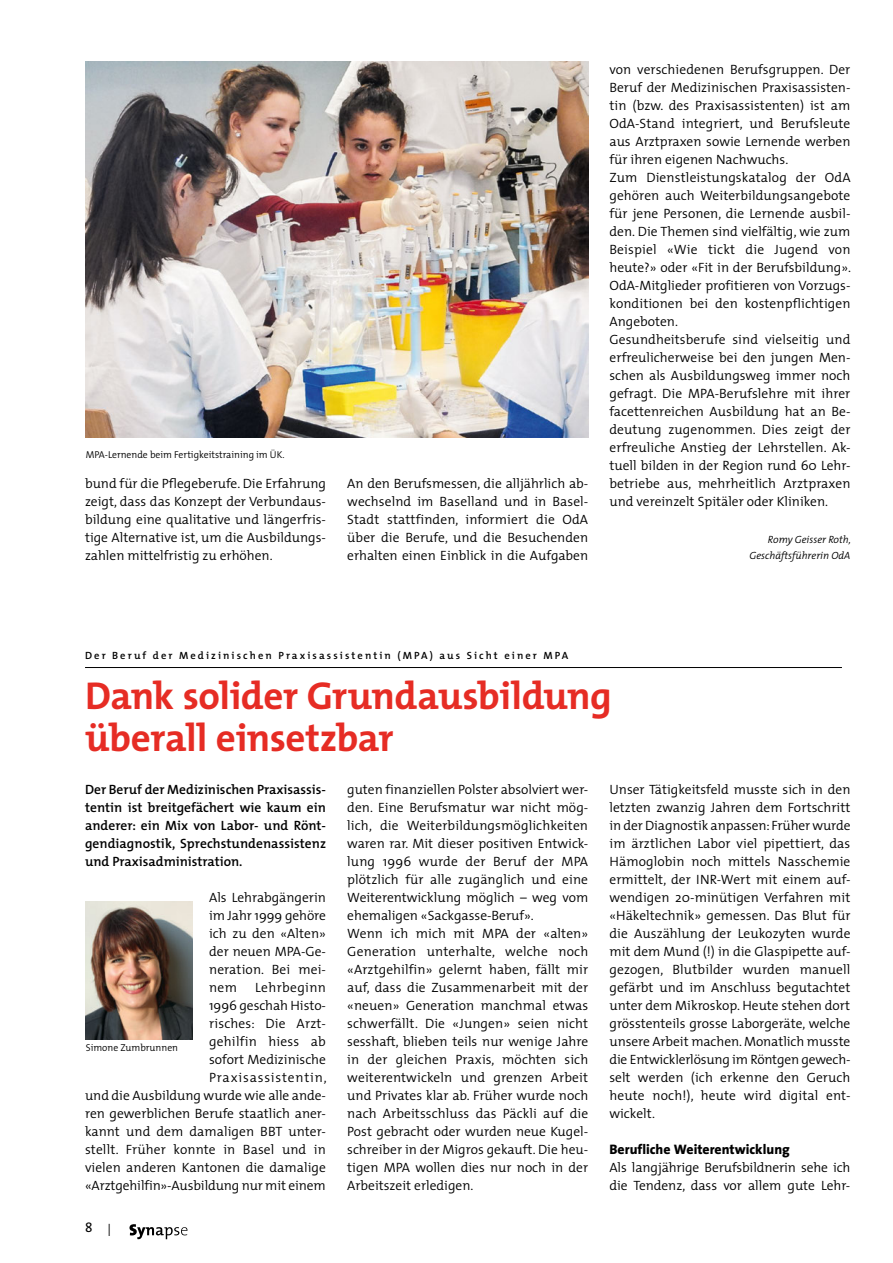
<style>
.page{position:relative;width:893px;height:1263px;background:#fff}
.page>*{position:absolute;margin:0;border:0;box-sizing:border-box;transform-origin:0 0}
._01_Titel{font:700 39px/42px "The Mix";letter-spacing:-.01em;color:#e62c24}
._02_Untertitel{font:800 13.8px "The Sans";color:#000}
._05_Fliesstext{font:300 13.5px/18px "The Mix";color:#000;text-align:justify}
._03_Lead{font:600 13.5px/18px "The Mix";color:#000;text-align:justify}
.t1{font:13.5px "The Sans";color:#000}
.Koepfli_front{font:600 10.5px "The Mix";letter-spacing:.2em;color:#000}
._08_Autor{font:italic 300 10.5px/16.2px "The Mix";color:#000;text-align:right}
._09_Bildlegende{font:300 10.05px "The Mix";color:#000}
.s1{font-size:18px}
</style>
<div class="page">
<svg style="left:129px;top:1224px;width:58px;height:15px"></svg>
<hr style="left:85px;top:667px;width:757px;height:1px;background:#000">
<img style="left:86px;top:901px;width:106px;height:139px">
<img style="left:86px;top:62px;width:502px;height:375px">
<p class="_09_Bildlegende" style="left:86px;top:446px;width:200px">MPA-Lernende beim Fertigkeitstraining im ÜK.</p>
<p class="_05_Fliesstext" style="left:85px;top:474px;width:242px">bund für die Pflegeberufe. Die Erfahrung zeigt, dass das Konzept der Verbundaus&shy;bildung eine qualitative und längerfris&shy;tige Alternative ist, um die Ausbildungs&shy;zahlen mittelfristig zu erhöhen.</p>
<p class="_05_Fliesstext" style="left:347px;top:474px;width:242px">An den Berufsmessen, die alljährlich ab&shy;wechselnd im Baselland und in Basel-Stadt stattfinden, informiert die OdA über die Berufe, und die Besuchenden erhalten einen Einblick in die Aufgaben</p>
<p class="_05_Fliesstext" style="left:609px;top:60px;width:242px">von verschiedenen Berufsgruppen. Der Beruf der Medizinischen Praxisassisten&shy;tin (bzw. des Praxisassistenten) ist am OdA-Stand integriert, und Berufsleute aus Arztpraxen sowie Lernende werben für ihren eigenen Nachwuchs.</p>
<p class="_05_Fliesstext" style="left:609px;top:168px;width:243px">Zum Dienstleistungskatalog der OdA gehören auch Weiterbildungsangebote für jene Personen, die Lernende ausbil&shy;den. Die Themen sind vielfältig, wie zum Beispiel «Wie tickt die Jugend von heute?» oder «Fit in der Berufsbildung».<br>OdA-Mitglieder profitieren von Vorzugs&shy;konditionen bei den kostenpflichtigen Angeboten.</p>
<p class="_05_Fliesstext" style="left:609px;top:330px;width:243px">Gesundheitsberufe sind vielseitig und erfreulicherweise bei den jungen Men&shy;schen als Ausbildungsweg immer noch gefragt. Die MPA-Berufslehre mit ihrer facettenreichen Ausbildung hat an Be&shy;deutung zugenommen. Dies zeigt der erfreuliche Anstieg der Lehrstellen. Ak&shy;tuell bilden in der Region rund 60 Lehr&shy;betriebe aus, mehrheitlich Arztpraxen und vereinzelt Spitäler oder Kliniken.</p>
<p class="_08_Autor" style="left:749px;top:531px;width:103px">Romy Geisser Roth,<br>Geschäftsführerin OdA</p>
<p class="Koepfli_front" style="left:85px;top:646px;width:485px">Der Beruf der Medizinischen Praxisassistentin (MPA) aus Sicht einer MPA</p>
<p class="_01_Titel" style="left:85px;top:674px;width:528px">Dank solider Grundausbildung überall einsetzbar</p>
<p class="_03_Lead" style="left:85px;top:780px;width:243px">Der Beruf der Medizinischen Praxisassis&shy;tentin ist breitgefächert wie kaum ein anderer: ein Mix von Labor- und Rönt&shy;gendiagnostik, Sprechstundenassistenz und Praxisadministration.</p>
<p class="_05_Fliesstext" style="left:209px;top:888px;width:118px">Als Lehrabgängerin im Jahr 1999 gehöre ich zu den «Alten» der neuen MPA-Ge&shy;neration. Bei mei&shy;nem</p>
<p class="_05_Fliesstext" style="left:347px;top:780px;width:242px">guten finanziellen Polster absolviert wer&shy;den. Eine Berufsmatur war nicht mög&shy;lich, die Weiterbildungsmöglichkeiten waren rar. Mit dieser positiven Entwick&shy;lung 1996 wurde der Beruf der MPA plötzlich für alle zugänglich und eine Weiterentwicklung möglich – weg vom ehemaligen «Sackgasse-Beruf».</p>
<p class="_05_Fliesstext" style="left:347px;top:924px;width:243px">Wenn ich mich mit MPA der «alten» Generation unterhalte, welche noch «Arztgehilfin» gelernt haben, fällt mir auf, dass die Zusammenarbeit mit der «neuen» Generation manchmal etwas schwerfällt. Die «Jungen» seien nicht sesshaft, blieben teils nur wenige Jahre in der gleichen Praxis, möchten sich weiterentwickeln und grenzen Arbeit und Privates klar ab. Früher wurde noch nach Arbeitsschluss das Päckli auf die Post gebracht oder wurden neue Kugel&shy;schreiber in der Migros gekauft. Die heu&shy;tigen MPA wollen dies nur noch in der Arbeitszeit erledigen.</p>
<p class="_05_Fliesstext" style="left:609px;top:780px;width:243px">Unser Tätigkeitsfeld musste sich in den letzten zwanzig Jahren dem Fortschritt in der Diagnostik anpassen: Früher wurde im ärztlichen Labor viel pipettiert, das Hämoglobin noch mittels Nasschemie ermittelt, der INR-Wert mit einem auf&shy;wendigen 20-minütigen Verfahren mit «Häkeltechnik» gemessen. Das Blut für die Auszählung der Leukozyten wurde mit dem Mund (!) in die Glaspipette auf&shy;gezogen, Blutbilder wurden manuell gefärbt und im Anschluss begutachtet unter dem Mikroskop. Heute stehen dort grösstenteils grosse Laborgeräte, welche unsere Arbeit machen. Monatlich musste die Entwicklerlösung im Röntgen gewech&shy;selt werden (ich erkenne den Geruch heute noch!), heute wird digital ent&shy;wickelt.</p>
<p class="_02_Untertitel" style="left:609px;top:1137px;width:182px">Berufliche Weiterentwicklung</p>
<p class="_05_Fliesstext" style="left:609px;top:1158px;width:243px">Als langjährige Berufsbildnerin sehe ich die Tendenz, dass vor allem gute Lehr-</p>
<p class="_05_Fliesstext" style="left:85px;top:978px;width:243px;text-align:right">Lehrbeginn<br>1996 geschah Histo-<br>risches: Die Arzt-<br>gehilfin hiess ab<br>sofort Medizinische<br>Praxisassistentin,<br>und die Ausbildung wurde wie alle ande&shy;ren gewerblichen Berufe staatlich aner&shy;kannt und dem damaligen BBT unter&shy;stellt. Früher konnte in Basel und in vielen anderen Kantonen die damalige «Arztgehilfin»-Ausbildung nur mit einem</p>
<p class="_09_Bildlegende" style="left:86px;top:1039px;width:94px">Simone Zumbrunnen</p>
<p class="t1" style="left:85px;top:1216px;width:27px">8 <span class="s1">I</span></p>
</div>
